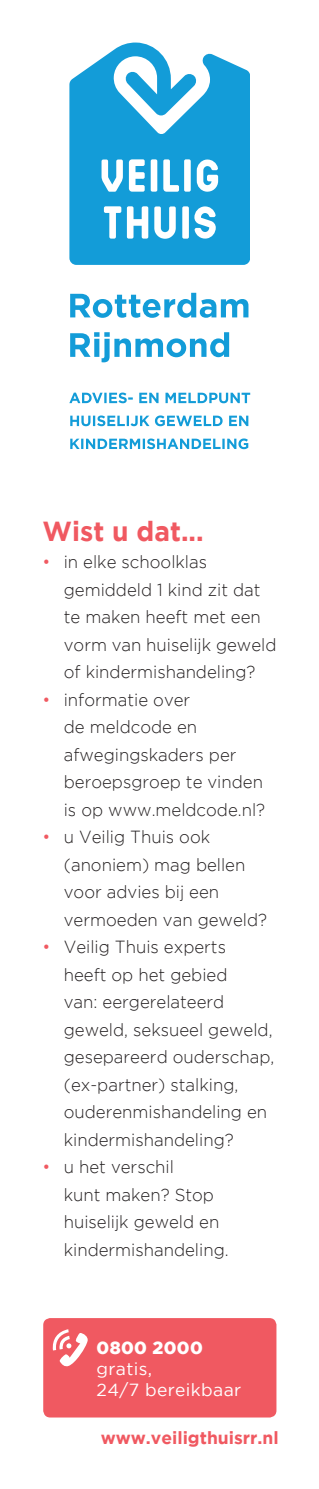
<style>
.page{position:relative;width:319px;height:1489px;background:#fff}
.page>*{position:absolute;margin:0;border:0;box-sizing:border-box;transform-origin:0 0}
.t1{font:700 27.5px "Gotham";color:#f05961;scale:.96 1}
.t2{font:300 17.5px/27.5px "Gotham";color:#231f20;scale:.96 1}
.t3{font:17.5px/21px "Gotham";letter-spacing:.02em;color:#fff}
.t4{font:700 17.5px "Gotham";color:#f05961}
.t5{font:900 17.5px "Gotham";letter-spacing:.02em;color:#fff}
.s1{color:#f05961}
</style>
<div class="page">
<div style="left:43px;top:1317px;width:233px;height:100px;background:#f05961;border-radius:7px"></div>
<svg style="left:52px;top:1329px;width:36px;height:38px"></svg>
<svg style="left:69px;top:43px;width:180px;height:222px;fill:#139cd8"></svg>
<svg style="left:102px;top:159px;width:21px;height:33px"></svg>
<svg style="left:129px;top:159px;width:16px;height:33px"></svg>
<svg style="left:151px;top:159px;width:6px;height:33px"></svg>
<svg style="left:163px;top:159px;width:28px;height:33px"></svg>
<svg style="left:104px;top:206px;width:17px;height:32px"></svg>
<svg style="left:127px;top:206px;width:21px;height:32px"></svg>
<svg style="left:154px;top:206px;width:22px;height:33px"></svg>
<svg style="left:182px;top:206px;width:34px;height:33px"></svg>
<svg style="left:197px;top:159px;width:21px;height:33px"></svg>
<svg style="left:70px;top:438px;width:178px;height:11px"></svg>
<svg style="left:70px;top:415px;width:178px;height:11px"></svg>
<svg style="left:69px;top:392px;width:181px;height:11px"></svg>
<svg style="left:70px;top:332px;width:159px;height:30px"></svg>
<svg style="left:70px;top:293px;width:178px;height:25px"></svg>
<h1 class="t1" style="left:43px;top:515px;width:169px">Wist u dat...</h1>
<p class="t2" style="left:64px;top:548px;width:223px;text-indent:-21px"><span class="s1">•</span> in elke schoolklas gemiddeld 1 kind zit dat te maken heeft met een vorm van huiselijk geweld of kindermishandeling?</p>
<p class="t2" style="left:64px;top:685px;width:211px;text-indent:-21px"><span class="s1">•</span> informatie over<br>de meldcode en afwegingskaders per beroepsgroep te vinden is op www.meldcode.nl?</p>
<p class="t2" style="left:64px;top:823px;width:213px;text-indent:-21px"><span class="s1">•</span> u Veilig Thuis ook (anoniem) mag bellen voor advies bij een vermoeden van geweld?</p>
<p class="t2" style="left:64px;top:932px;width:221px;text-indent:-21px"><span class="s1">•</span> Veilig Thuis experts<br>heeft op het gebied<br>van: eergerelateerd geweld, seksueel geweld, gesepareerd ouderschap, (ex-partner) stalking, ouderenmishandeling en kindermishandeling?</p>
<p class="t2" style="left:64px;top:1152px;width:173px;text-indent:-21px"><span class="s1">•</span> u het verschil<br>kunt maken? Stop huiselijk geweld en kindermishandeling.</p>
<p class="t5" style="left:97px;top:1337px;width:108px">0800 2000</p>
<p class="t3" style="left:97px;top:1358px;width:146px">gratis,<br>24/7 bereikbaar</p>
<p class="t4" style="left:101px;top:1427px;width:180px">www.veiligthuisrr.nl</p>
</div>
